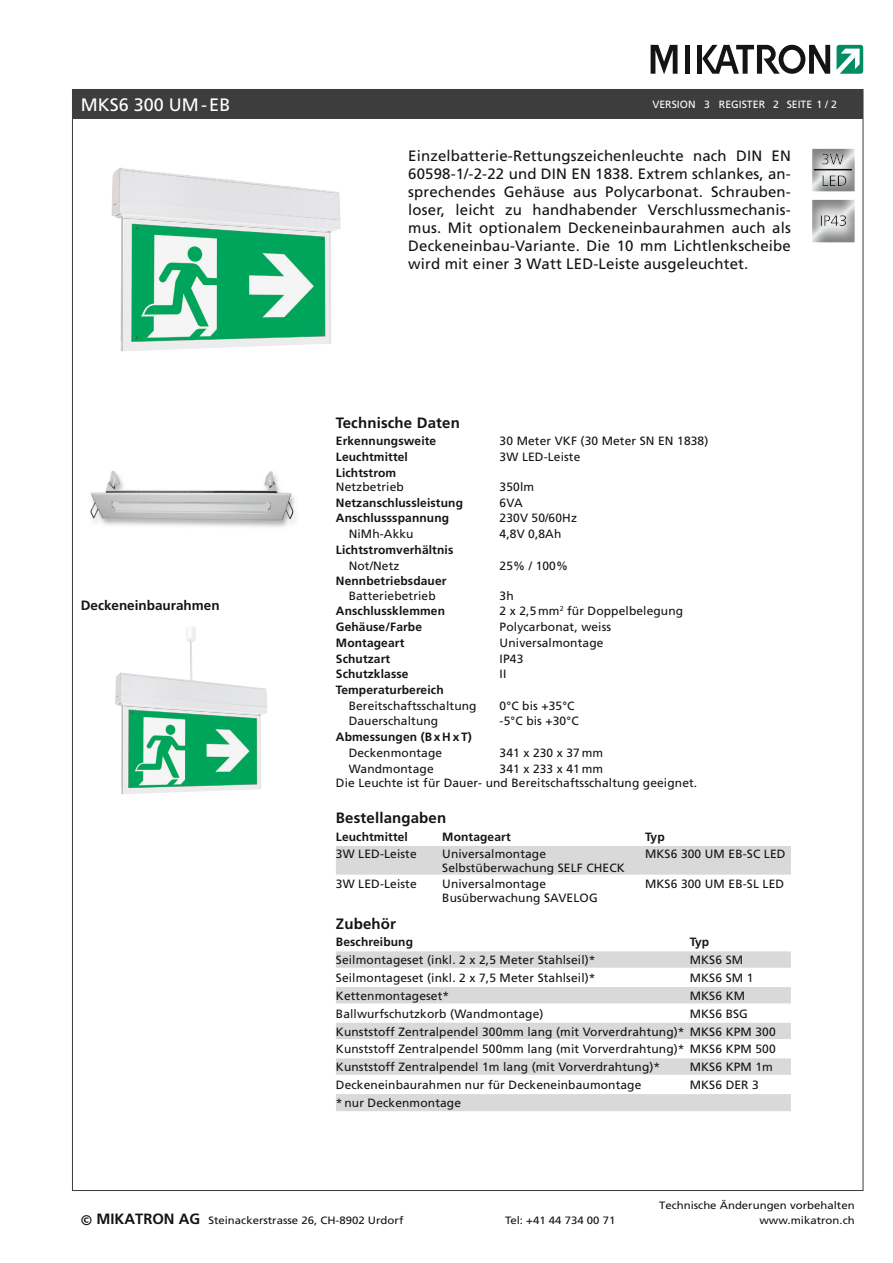
<style>
.page{position:relative;width:893px;height:1263px;background:#fff}
.page>*{position:absolute;margin:0;border:0;box-sizing:border-box;transform-origin:0 0}
.Head{font:18px "Frutiger";color:#fff}
.Text_Beschreibung{font:15px/18px "Frutiger";letter-spacing:.01em;color:#131413;text-align:justify}
.Tabellenkopf_10{font:700 15px "Frutiger";letter-spacing:.01em;color:#131413}
.t1{font:700 14.85px "Frutiger";color:#131413}
.Bu_schwarz{font:700 13.5px "Frutiger";color:#131413}
.Tabelle_LS{font:12px/14.4px "Frutiger";letter-spacing:.01em;color:#131413}
.Tabellenkopf_8_bold{font:700 12px "Frutiger";letter-spacing:.01em;color:#131413}
.Tabellenkopf_8_regul{font:12px "Frutiger";letter-spacing:.01em;color:#131413}
.Tabelle_LS_Fußzeile{font:12px "Frutiger";letter-spacing:.01em;color:#131413}
.Tabellenkopf_8_bold-2{font:12px "Frutiger";letter-spacing:.01em;color:#131413}
.t2{font:10.65px "Frutiger";color:#131413;scale:1.07 1}
.MK_Register{font:10.5px "Frutiger";color:#fff}
.MK_V{font:10.5px "Frutiger";color:#fff}
.MK_PB_Seitenzahl{font:10.5px "Frutiger";letter-spacing:-.005em;color:#fff}
.s1{font-family:"Verdana";font-size:12px}
</style>
<div class="page">
<div style="left:72px;top:89px;width:791px;height:30px;background:#3e3d3e"></div>
<svg style="left:836px;top:45px;width:27px;height:29px"></svg>
<svg style="left:651px;top:45px;width:26px;height:29px"></svg>
<div style="left:685px;top:45px;width:5px;height:29px;background:#131413"></div>
<div style="left:697px;top:45px;width:5px;height:29px;background:#131413"></div>
<svg style="left:702px;top:45px;width:128px;height:29px"></svg>
<div style="left:811px;top:198px;width:45px;height:47px;background:#131413;opacity:.5"></div>
<div style="left:811px;top:147px;width:45px;height:47px;background:#131413;opacity:.5"></div>
<img style="left:111px;top:167px;width:230px;height:185px">
<img style="left:90px;top:471px;width:206px;height:56px">
<img style="left:115px;top:626px;width:152px;height:169px">
<div style="left:336px;top:846px;width:455px;height:28px;background:#d9d9d9"></div>
<svg style="left:336px;top:951px;width:455px;height:160px;fill:#d9d9d9"></svg>
<hr style="left:336px;top:1075px;width:354px;height:1px;background:#fff">
<hr style="left:690px;top:1075px;width:101px;height:1px;background:#fff">
<hr style="left:336px;top:1092px;width:354px;height:2px;background:#fff">
<hr style="left:690px;top:1092px;width:101px;height:2px;background:#fff">
<hr style="left:336px;top:968px;width:354px;height:1px;background:#fff">
<hr style="left:690px;top:968px;width:101px;height:1px;background:#fff">
<hr style="left:336px;top:985px;width:354px;height:2px;background:#fff">
<hr style="left:690px;top:985px;width:101px;height:2px;background:#fff">
<hr style="left:336px;top:1003px;width:354px;height:2px;background:#fff">
<hr style="left:690px;top:1003px;width:101px;height:2px;background:#fff">
<hr style="left:336px;top:1021px;width:354px;height:2px;background:#fff">
<hr style="left:690px;top:1021px;width:101px;height:2px;background:#fff">
<hr style="left:336px;top:1039px;width:354px;height:1px;background:#fff">
<hr style="left:690px;top:1039px;width:101px;height:1px;background:#fff">
<hr style="left:336px;top:1057px;width:354px;height:1px;background:#fff">
<hr style="left:690px;top:1057px;width:101px;height:1px;background:#fff">
<p class="Head" style="left:81px;top:94px;width:151px">MKS6 300 UM-EB</p>
<p class="Bu_schwarz" style="left:81px;top:597px;width:140px">Deckeneinbaurahmen</p>
<p class="MK_V" style="left:652px;top:98px;width:45px">VERSION</p>
<p class="MK_V" style="left:704px;top:98px;width:7px">3</p>
<p class="MK_Register" style="left:719px;top:98px;width:48px">REGISTER</p>
<p class="MK_Register" style="left:773px;top:98px;width:7px">2</p>
<p class="MK_PB_Seitenzahl" style="left:787px;top:98px;width:52px">SEITE 1 / 2</p>
<p class="Text_Beschreibung" style="left:408px;top:146px;width:384px">Einzelbatterie-Rettungszeichenleuchte nach DIN EN 60598-1/-2-22 und DIN EN 1838. Extrem schlankes, an&shy;sprechendes Gehäuse aus Polycarbonat. Schrauben&shy;loser, leicht zu handhabender Verschlussmechanis&shy;mus. Mit optionalem Deckeneinbaurahmen auch als Deckeneinbau-Variante. Die 10 mm Lichtlenkscheibe wird mit einer 3 Watt LED-Leiste ausgeleuchtet.</p>
<p class="Tabellenkopf_10" style="left:336px;top:414px;width:125px">Technische Daten</p>
<p class="Tabellenkopf_8_bold" style="left:336px;top:434px;width:102px">Erkennungsweite</p>
<p class="Tabelle_LS" style="left:500px;top:434px;width:210px">30 Meter VKF (30 Meter SN EN 1838)</p>
<p class="Tabellenkopf_8_bold" style="left:336px;top:450px;width:74px">Leuchtmittel</p>
<p class="Tabelle_LS" style="left:500px;top:449px;width:82px">3W LED-Leiste</p>
<p class="Tabellenkopf_8_bold" style="left:336px;top:465px;width:62px">Lichtstrom</p>
<p class="Tabellenkopf_8_bold-2" style="left:336px;top:480px;width:69px">Netzbetrieb</p>
<p class="Tabelle_LS" style="left:500px;top:479px;width:36px">350lm</p>
<p class="Tabellenkopf_8_bold" style="left:336px;top:495px;width:129px">Netzanschlussleistung</p>
<p class="Tabelle_LS" style="left:500px;top:495px;width:25px">6VA</p>
<p class="Tabellenkopf_8_bold" style="left:336px;top:511px;width:115px">Anschlussspannung</p>
<p class="Tabelle_LS" style="left:500px;top:511px;width:79px">230V 50/60Hz</p>
<p class="Tabellenkopf_8_regul" style="left:349px;top:527px;width:66px">NiMh-Akku</p>
<p class="Tabelle_LS" style="left:500px;top:527px;width:63px">4,8V 0,8Ah</p>
<p class="Tabellenkopf_8_bold" style="left:336px;top:543px;width:119px">Lichtstromverhältnis</p>
<p class="Tabellenkopf_8_regul" style="left:349px;top:558px;width:52px">Not/Netz</p>
<p class="Tabelle_LS" style="left:500px;top:558px;width:70px">25% / 100%</p>
<p class="Tabellenkopf_8_bold" style="left:336px;top:574px;width:112px">Nennbetriebsdauer</p>
<p class="Tabellenkopf_8_regul" style="left:349px;top:588px;width:89px">Batteriebetrieb</p>
<p class="Tabelle_LS" style="left:500px;top:588px;width:16px">3h</p>
<p class="Tabellenkopf_8_bold" style="left:336px;top:604px;width:111px">Anschlussklemmen</p>
<p class="Tabelle_LS" style="left:500px;top:604px;width:185px">2 x 2,5mm<sup>2</sup> für Doppelbelegung</p>
<p class="Tabellenkopf_8_bold" style="left:336px;top:620px;width:88px">Gehäuse/Farbe</p>
<p class="Tabelle_LS" style="left:500px;top:620px;width:113px">Polycarbonat, weiss</p>
<p class="Tabellenkopf_8_bold" style="left:336px;top:636px;width:70px">Montageart</p>
<p class="Tabelle_LS" style="left:500px;top:635px;width:105px">Universalmontage</p>
<p class="Tabellenkopf_8_bold" style="left:336px;top:651px;width:56px">Schutzart</p>
<p class="Tabelle_LS" style="left:500px;top:651px;width:25px">IP43</p>
<p class="Tabellenkopf_8_bold" style="left:336px;top:667px;width:74px">Schutzklasse</p>
<p class="Tabelle_LS" style="left:500px;top:667px;width:8px">II</p>
<p class="Tabellenkopf_8_bold" style="left:336px;top:683px;width:109px">Temperaturbereich</p>
<p class="Tabellenkopf_8_regul" style="left:349px;top:698px;width:129px">Bereitschaftsschaltung</p>
<p class="Tabelle_LS" style="left:500px;top:698px;width:76px">0°C bis +35°C</p>
<p class="Tabellenkopf_8_regul" style="left:349px;top:714px;width:91px">Dauerschaltung</p>
<p class="Tabelle_LS" style="left:500px;top:714px;width:81px">-5°C bis +30°C</p>
<p class="Tabellenkopf_8_bold" style="left:336px;top:730px;width:137px">Abmessungen (Bx H x T)</p>
<p class="Tabellenkopf_8_regul" style="left:349px;top:746px;width:95px">Deckenmontage</p>
<p class="Tabelle_LS" style="left:500px;top:745px;width:105px">341 x 230 x 37mm</p>
<p class="Tabellenkopf_8_regul" style="left:349px;top:761px;width:86px">Wandmontage</p>
<p class="Tabelle_LS" style="left:500px;top:761px;width:105px">341 x 233 x 41mm</p>
<p class="Tabelle_LS_Fußzeile" style="left:336px;top:776px;width:363px">Die Leuchte ist für Dauer- und Bereitschaftsschaltung geeignet.</p>
<p class="Tabellenkopf_10" style="left:336px;top:809px;width:112px">Bestellangaben</p>
<p class="Tabellenkopf_8_bold" style="left:336px;top:830px;width:74px">Leuchtmittel</p>
<p class="Tabellenkopf_8_bold" style="left:442px;top:830px;width:70px">Montageart</p>
<p class="Tabellenkopf_8_bold" style="left:645px;top:830px;width:21px">Typ</p>
<p class="Tabelle_LS" style="left:336px;top:846px;width:82px">3W LED-Leiste</p>
<p class="Tabelle_LS" style="left:442px;top:846px;width:184px">Universalmontage<br>Selbstüberwachung SELF CHECK</p>
<p class="Tabelle_LS" style="left:645px;top:846px;width:142px">MKS6 300 UM EB-SC LED</p>
<p class="Tabelle_LS" style="left:336px;top:876px;width:82px">3W LED-Leiste</p>
<p class="Tabelle_LS" style="left:442px;top:876px;width:157px">Universalmontage<br>Busüberwachung SAVELOG</p>
<p class="Tabelle_LS" style="left:645px;top:876px;width:141px">MKS6 300 UM EB-SL LED</p>
<p class="Tabellenkopf_10" style="left:336px;top:914px;width:62px">Zubehör</p>
<p class="Tabellenkopf_8_bold" style="left:336px;top:935px;width:79px">Beschreibung</p>
<p class="Tabellenkopf_8_bold" style="left:690px;top:935px;width:21px">Typ</p>
<p class="Tabelle_LS" style="left:336px;top:953px;width:261px">Seilmontageset (inkl. 2 x 2,5 Meter Stahlseil)*</p>
<p class="Tabelle_LS" style="left:690px;top:953px;width:55px">MKS6 SM</p>
<p class="Tabelle_LS" style="left:336px;top:970px;width:261px">Seilmontageset (inkl. 2 x 7,5 Meter Stahlseil)*</p>
<p class="Tabelle_LS" style="left:690px;top:970px;width:65px">MKS6 SM 1</p>
<p class="Tabelle_LS" style="left:336px;top:988px;width:115px">Kettenmontageset*</p>
<p class="Tabelle_LS" style="left:690px;top:988px;width:57px">MKS6 KM</p>
<p class="Tabelle_LS" style="left:336px;top:1006px;width:209px">Ballwurfschutzkorb (Wandmontage)</p>
<p class="Tabelle_LS" style="left:690px;top:1006px;width:60px">MKS6 BSG</p>
<p class="Tabelle_LS" style="left:336px;top:1024px;width:441px">Kunststoff Zentralpendel 300mm lang (mit Vorverdrahtung)* MKS6 KPM 300</p>
<p class="Tabelle_LS" style="left:336px;top:1042px;width:441px">Kunststoff Zentralpendel 500mm lang (mit Vorverdrahtung)* MKS6 KPM 500</p>
<p class="Tabelle_LS" style="left:336px;top:1060px;width:326px">Kunststoff Zentralpendel 1m lang (mit Vorverdrahtung)*</p>
<p class="Tabelle_LS" style="left:690px;top:1060px;width:85px">MKS6 KPM 1m</p>
<p class="Tabelle_LS" style="left:336px;top:1077px;width:307px">Deckeneinbaurahmen nur für Deckeneinbaumontage</p>
<p class="Tabelle_LS" style="left:690px;top:1077px;width:71px">MKS6 DER 3</p>
<p class="Tabelle_LS_Fußzeile" style="left:336px;top:1096px;width:127px">* nur Deckenmontage</p>
<p class="t2" style="left:659px;top:1199px;width:184px">Technische Änderungen vorbehalten</p>
<p class="t1" style="left:81px;top:1210px;width:121px"><span class="s1">©</span> MIKATRON AG</p>
<p class="t2" style="left:208px;top:1214px;width:184px">Steinackerstrasse 26, CH-8902 Urdorf</p>
<p class="t2" style="left:505px;top:1214px;width:104px">Tel: +41 44 734 00 71</p>
<p class="t2" style="left:759px;top:1214px;width:90px">www.mikatron.ch</p>
</div>
